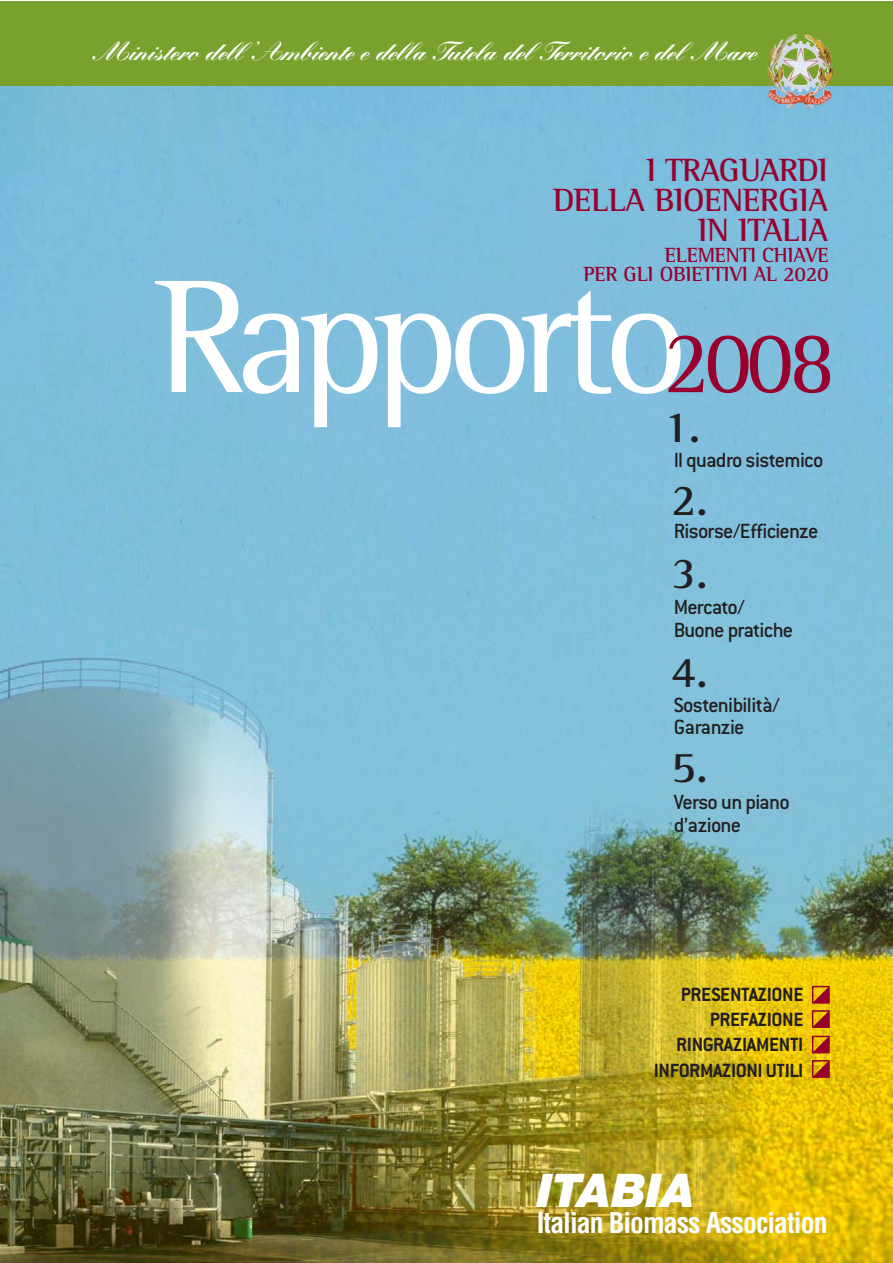
<style>
.page{position:relative;width:893px;height:1263px;background:#fff}
.page>*{position:absolute;margin:0;border:0;box-sizing:border-box;transform-origin:0 0}
.t1{font:165px "Rotis Semi Serif";letter-spacing:-.075em;color:#fff}
.t2{font:90px "Rotis Semi Serif";color:#98012d}
.t3{font:italic 900 46.5px "Helvetica Neue";color:#fff}
.t4{font:700 45px "Rotis Semi Serif";color:#231f20}
.t5{font:700 33px/30px "Rotis Semi Serif";letter-spacing:-.015em;color:#98012d;text-align:right}
.t6{font:700 condensed 27.9px "Helvetica";letter-spacing:-.035em;color:#fff}
.t7{font:900 25.5px "Kuenstler Script";letter-spacing:-.02em;color:#fff}
.t8{font:500 22.5px/22.5px "Conduit ITC";letter-spacing:-.035em;color:#231f20}
.t9{font:700 21px/25.2px "Conduit ITC";letter-spacing:-.015em;color:#231f20;text-align:right}
.t10{font:700 21px/19.5px "Rotis Semi Serif";letter-spacing:-.015em;color:#98012d;text-align:right}
</style>
<div class="page">
<img style="left:0;top:86px;width:893px;height:1177px">
<div style="left:0;top:2px;width:893px;height:84px;background:#78a22d"></div>
<img style="left:767px;top:34px;width:66px;height:74px">
<svg style="left:812px;top:986px;width:17px;height:17px"></svg>
<svg style="left:812px;top:1010px;width:17px;height:18px"></svg>
<svg style="left:812px;top:1036px;width:17px;height:17px"></svg>
<svg style="left:812px;top:1060px;width:17px;height:18px"></svg>
<p class="t7" style="left:93px;top:41px;width:666px">Ministero dell ’Ambiente e della Tutela del Territorio e del Mare</p>
<h3 class="t5" style="left:553px;top:159px;width:276px">I TRAGUARDI<br>DELLA BIOENERGIA<br>IN ITALIA</h3>
<p class="t10" style="left:584px;top:247px;width:247px">ELEMENTI CHIAVE<br>PER GLI OBIETTIVI AL 2020</p>
<h1 class="t1" style="left:156px;top:281px;width:535px">Rapporto</h1>
<h2 class="t2" style="left:663px;top:332px;width:174px">2008</h2>
<h3 class="t4" style="left:664px;top:412px;width:38px">1.</h3>
<p class="t8" style="left:674px;top:451px;width:151px">Il quadro sistemico</p>
<h3 class="t4" style="left:671px;top:485px;width:38px">2.</h3>
<p class="t8" style="left:674px;top:522px;width:146px">Risorse/Efficienze</p>
<h3 class="t4" style="left:671px;top:558px;width:38px">3.</h3>
<p class="t8" style="left:674px;top:598px;width:121px">Mercato/<br>Buone pratiche</p>
<h3 class="t4" style="left:671px;top:657px;width:38px">4.</h3>
<p class="t8" style="left:674px;top:696px;width:108px">Sostenibilità/<br>Garanzie</p>
<h3 class="t4" style="left:671px;top:752px;width:38px">5.</h3>
<p class="t8" style="left:674px;top:794px;width:117px">Verso un piano d’azione</p>
<p class="t9" style="left:654px;top:984px;width:151px">PRESENTAZIONE<br>PREFAZIONE<br>RINGRAZIAMENTI<br>INFORMAZIONI UTILI</p>
<h3 class="t3" style="left:537px;top:1174px;width:160px">ITABIA</h3>
<p class="t6" style="left:537px;top:1207px;width:292px">Italian Biomass Association</p>
</div>
